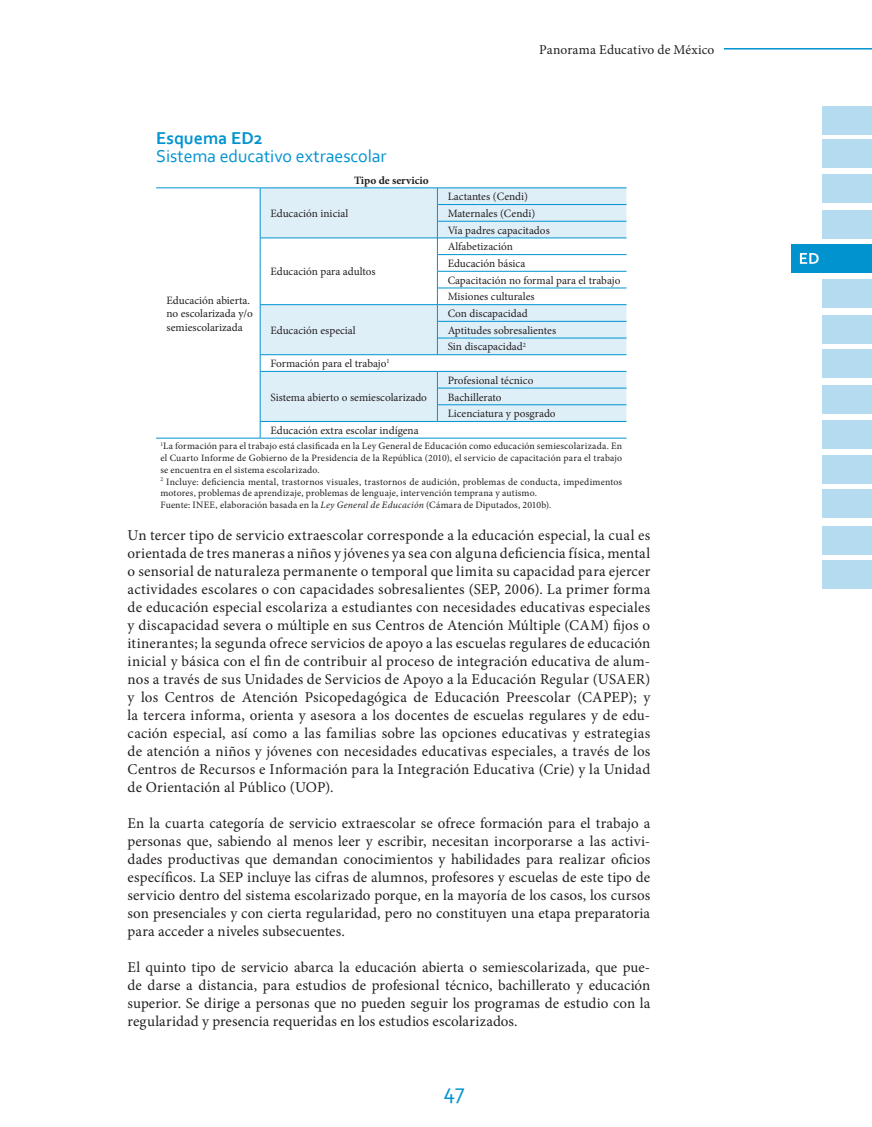
<style>
.page{position:relative;width:872px;height:1127px;background:#fff}
.page>*{position:absolute;margin:0;border:0;box-sizing:border-box;transform-origin:0 0}
.t1{font:22.5px "Corbel";color:#0093d0}
.Subtitulos_tablas__f{font:18px "Corbel";letter-spacing:-.005em;color:#0093d0}
.Subtitulos_tablas__f-2{font:700 18px "Corbel";color:#0093d0}
.Texto__General{font:15px/18px "Minion Pro";letter-spacing:.005em;color:#231f20;text-align:justify}
.t2{font:13.5px "Minion Pro";letter-spacing:.005em;color:#231f20}
.DatoIzquierdos{font:11.25px/13.5px "Minion Pro";color:#231f20}
.DatosColumnas{font:700 11.25px "Minion Pro";color:#231f20}
.Fuente{font:9.75px/11.7px "Minion Pro";letter-spacing:.015em;color:#231f20;text-align:justify}
.s1{font-style:italic}
</style>
<div class="page">
<hr style="left:724px;top:48px;width:148px;height:2px;background:#0093d0">
<div style="left:791px;top:244px;width:81px;height:29px;background:#0093d0"></div>
<svg style="left:800px;top:253px;width:18px;height:11px"></svg>
<div style="left:822px;top:421px;width:50px;height:28px;background:#b5dbf1"></div>
<div style="left:822px;top:279px;width:50px;height:28px;background:#b5dbf1"></div>
<div style="left:822px;top:489px;width:50px;height:29px;background:#b5dbf1"></div>
<div style="left:822px;top:106px;width:50px;height:28px;background:#b5dbf1"></div>
<div style="left:822px;top:210px;width:50px;height:29px;background:#b5dbf1"></div>
<div style="left:822px;top:455px;width:50px;height:28px;background:#b5dbf1"></div>
<div style="left:822px;top:175px;width:50px;height:28px;background:#b5dbf1"></div>
<div style="left:822px;top:139px;width:50px;height:28px;background:#b5dbf1"></div>
<div style="left:822px;top:385px;width:50px;height:29px;background:#b5dbf1"></div>
<div style="left:823px;top:316px;width:49px;height:28px;background:#b5dbf1"></div>
<div style="left:823px;top:526px;width:49px;height:29px;background:#b5dbf1"></div>
<div style="left:823px;top:350px;width:49px;height:28px;background:#b5dbf1"></div>
<div style="left:823px;top:560px;width:49px;height:29px;background:#b5dbf1"></div>
<svg style="left:261px;top:189px;width:365px;height:232px;fill:#dfeff8"></svg>
<hr style="left:156px;top:188px;width:104px;height:1px;background:#0093d0">
<hr style="left:156px;top:438px;width:104px;height:1px;background:#0093d0">
<hr style="left:260px;top:188px;width:177px;height:1px;background:#0093d0">
<hr style="left:437px;top:188px;width:189px;height:1px;background:#0093d0">
<hr style="left:437px;top:204px;width:189px;height:1px;background:#0093d0">
<hr style="left:437px;top:221px;width:189px;height:1px;background:#0093d0">
<hr style="left:260px;top:238px;width:177px;height:1px;background:#0093d0">
<hr style="left:437px;top:238px;width:189px;height:1px;background:#0093d0">
<hr style="left:437px;top:254px;width:189px;height:1px;background:#0093d0">
<hr style="left:437px;top:271px;width:189px;height:1px;background:#0093d0">
<hr style="left:437px;top:288px;width:189px;height:1px;background:#0093d0">
<hr style="left:260px;top:304px;width:177px;height:1px;background:#0093d0">
<hr style="left:437px;top:304px;width:189px;height:1px;background:#0093d0">
<hr style="left:437px;top:321px;width:189px;height:1px;background:#0093d0">
<hr style="left:437px;top:338px;width:189px;height:1px;background:#0093d0">
<svg style="left:437px;top:188px;width:1px;height:166px"></svg>
<hr style="left:260px;top:354px;width:177px;height:1px;background:#0093d0">
<hr style="left:437px;top:354px;width:189px;height:1px;background:#0093d0">
<hr style="left:260px;top:371px;width:177px;height:1px;background:#0093d0">
<hr style="left:437px;top:371px;width:189px;height:1px;background:#0093d0">
<hr style="left:437px;top:388px;width:189px;height:1px;background:#0093d0">
<hr style="left:437px;top:404px;width:189px;height:1px;background:#0093d0">
<svg style="left:437px;top:371px;width:1px;height:50px"></svg>
<hr style="left:260px;top:421px;width:177px;height:1px;background:#0093d0">
<svg style="left:260px;top:188px;width:1px;height:250px"></svg>
<hr style="left:437px;top:421px;width:189px;height:1px;background:#0093d0">
<hr style="left:260px;top:438px;width:177px;height:1px;background:#0093d0">
<hr style="left:437px;top:438px;width:189px;height:1px;background:#0093d0">
<p class="t2" style="left:539px;top:41px;width:177px">Panorama Educativo de México</p>
<p class="Subtitulos_tablas__f-2" style="left:156px;top:127px;width:108px">Esquema ED2</p>
<p class="Subtitulos_tablas__f" style="left:156px;top:145px;width:232px">Sistema educativo extraescolar</p>
<p class="DatosColumnas" style="left:354px;top:172px;width:76px">Tipo de servicio</p>
<p class="DatoIzquierdos" style="left:270px;top:207px;width:79px">Educación inicial</p>
<p class="DatoIzquierdos" style="left:166px;top:293px;width:88px">Educación abierta. no escolarizada y/o semiescolarizada</p>
<p class="DatoIzquierdos" style="left:270px;top:265px;width:107px">Educación para adultos</p>
<p class="DatoIzquierdos" style="left:270px;top:323px;width:87px">Educación especial</p>
<p class="DatoIzquierdos" style="left:270px;top:357px;width:121px">Formación para el trabajo<sup>1</sup></p>
<p class="DatoIzquierdos" style="left:270px;top:390px;width:158px">Sistema abierto o semiescolarizado</p>
<p class="DatoIzquierdos" style="left:447px;top:190px;width:82px">Lactantes (Cendi)</p>
<p class="DatoIzquierdos" style="left:447px;top:207px;width:89px">Maternales (Cendi)</p>
<p class="DatoIzquierdos" style="left:447px;top:223px;width:104px">Vía padres capacitados</p>
<p class="DatoIzquierdos" style="left:447px;top:240px;width:67px">Alfabetización</p>
<p class="DatoIzquierdos" style="left:447px;top:257px;width:79px">Educación básica</p>
<p class="DatoIzquierdos" style="left:447px;top:273px;width:174px">Capacitación no formal para el trabajo</p>
<p class="DatoIzquierdos" style="left:447px;top:290px;width:89px">Misiones culturales</p>
<p class="DatoIzquierdos" style="left:447px;top:307px;width:82px">Con discapacidad</p>
<p class="DatoIzquierdos" style="left:447px;top:323px;width:110px">Aptitudes sobresalientes</p>
<p class="DatoIzquierdos" style="left:447px;top:340px;width:80px">Sin discapacidad<sup>2</sup></p>
<p class="DatoIzquierdos" style="left:447px;top:373px;width:87px">Profesional técnico</p>
<p class="DatoIzquierdos" style="left:447px;top:390px;width:55px">Bachillerato</p>
<p class="DatoIzquierdos" style="left:447px;top:407px;width:109px">Licenciatura y posgrado</p>
<p class="DatoIzquierdos" style="left:270px;top:424px;width:150px">Educación extra escolar indígena</p>
<p class="Fuente" style="left:160px;top:440px;width:463px"><sup>1</sup>La formación para el trabajo está clasificada en la Ley General de Educación como educación semiescolarizada. En el Cuarto Informe de Gobierno de la Presidencia de la República (2010), el servicio de capacitación para el trabajo se encuentra en el sistema escolarizado.</p>
<p class="Fuente" style="left:160px;top:476px;width:463px"><sup>2</sup> Incluye: deficiencia mental, trastornos visuales, trastornos de audición, problemas de conducta, impedimentos motores, problemas de aprendizaje, problemas de lenguaje, intervención temprana y autismo.</p>
<p class="Fuente" style="left:160px;top:499px;width:392px">Fuente: INEE, elaboración basada en la <span class="s1">Ley General de Educación</span> (Cámara de Diputados, 2010b).</p>
<p class="Texto__General" style="left:128px;top:526px;width:524px">Un tercer tipo de servicio extraescolar corresponde a la educación especial, la cual es orientada de tres maneras a niños y jóvenes ya sea con alguna deficiencia física, mental o sensorial de naturaleza permanente o temporal que limita su capacidad para ejercer actividades escolares o con capacidades sobresalientes (SEP, 2006). La primer forma de educación especial escolariza a estudiantes con necesidades educativas especiales y discapacidad severa o múltiple en sus Centros de Atención Múltiple (CAM) fijos o itinerantes; la segunda ofrece servicios de apoyo a las escuelas regulares de educación inicial y básica con el fin de contribuir al proceso de integración educativa de alum&shy;nos a través de sus Unidades de Servicios de Apoyo a la Educación Regular (USAER) y los Centros de Atención Psicopedagógica de Educación Preescolar (CAPEP); y la tercera informa, orienta y asesora a los docentes de escuelas regulares y de edu&shy;cación especial, así como a las familias sobre las opciones educativas y estrategias de atención a niños y jóvenes con necesidades educativas especiales, a través de los Centros de Recursos e Información para la Integración Educativa (Crie) y la Unidad de Orientación al Público (UOP).</p>
<p class="Texto__General" style="left:128px;top:814px;width:524px">En la cuarta categoría de servicio extraescolar se ofrece formación para el trabajo a personas que, sabiendo al menos leer y escribir, necesitan incorporarse a las activi&shy;dades productivas que demandan conocimientos y habilidades para realizar oficios específicos. La SEP incluye las cifras de alumnos, profesores y escuelas de este tipo de servicio dentro del sistema escolarizado porque, en la mayoría de los casos, los cursos son presenciales y con cierta regularidad, pero no constituyen una etapa preparatoria para acceder a niveles subsecuentes.</p>
<p class="Texto__General" style="left:128px;top:958px;width:524px">El quinto tipo de servicio abarca la educación abierta o semiescolarizada, que pue&shy;de darse a distancia, para estudios de profesional técnico, bachillerato y educación superior. Se dirige a personas que no pueden seguir los programas de estudio con la regularidad y presencia requeridas en los estudios escolarizados.</p>
<h1 class="t1" style="left:443px;top:1078px;width:23px">47</h1>
</div>
